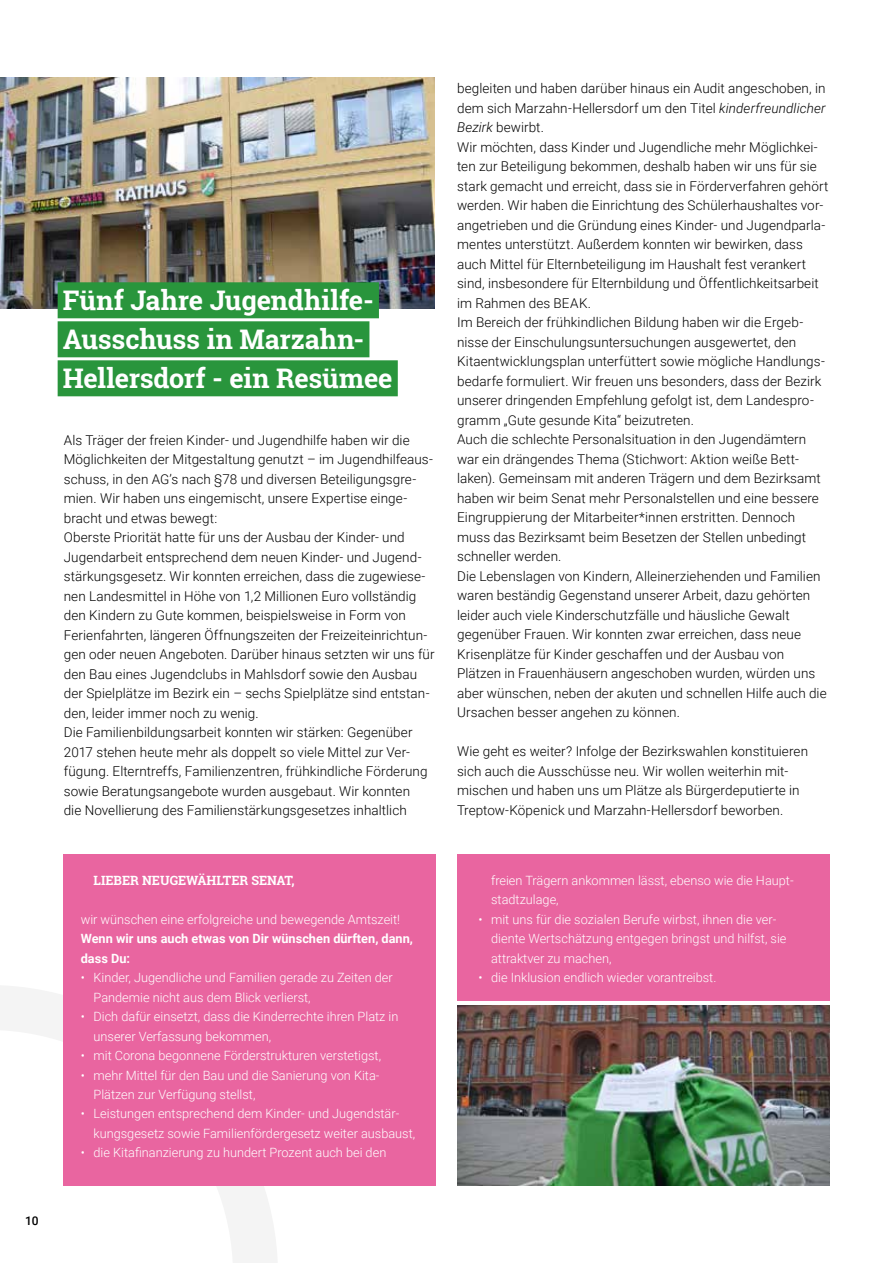
<style>
.page{position:relative;width:893px;height:1263px;background:#fff}
.page>*{position:absolute;margin:0;border:0;box-sizing:border-box;transform-origin:0 0}
.t1{font:700 27px/39px "Roboto Slab";letter-spacing:-.005em;color:#fff}
.t2{font:300 13.5px/19.5px "Roboto";letter-spacing:.005em;color:#000}
.t3{font:300 12.75px/19.5px "Roboto";color:#fff}
.t4{font:700 12.75px/19.5px "Roboto";color:#fff}
.t5{font:700 12.75px "Roboto Slab";color:#fff}
.t6{font:500 12px "Roboto";color:#000}
.s1{font-style:italic}
</style>
<div class="page">
<img style="left:457px;top:1006px;width:372px;height:179px">
<svg style="left:0;top:962px;width:277px;height:301px"></svg>
<div style="left:457px;top:854px;width:372px;height:146px;background:#e965a0"></div>
<img style="left:0;top:77px;width:435px;height:231px">
<div style="left:58px;top:282px;width:321px;height:36px;background:#29953c"></div>
<div style="left:58px;top:321px;width:311px;height:36px;background:#29953c"></div>
<div style="left:58px;top:360px;width:340px;height:36px;background:#29953c"></div>
<div style="left:64px;top:854px;width:372px;height:332px;background:#e965a0"></div>
<p class="t6" style="left:25px;top:1212px;width:15px">10</p>
<h1 class="t1" style="left:63px;top:280px;width:331px">Fünf Jahre Jugendhilfe-<br>Ausschuss in Marzahn-<br>Hellersdorf - ein Resümee</h1>
<p class="t2" style="left:64px;top:429px;width:372px">Als Träger der freien Kinder- und Jugendhilfe haben wir die Möglichkeiten der Mitgestaltung genutzt – im Jugendhilfeaus&shy;schuss, in den AG’s nach §78 und diversen Beteiligungsgre&shy;mien. Wir haben uns eingemischt, unsere Expertise einge&shy;bracht und etwas bewegt:<br>Oberste Priorität hatte für uns der Ausbau der Kinder- und Jugendarbeit entsprechend dem neuen Kinder- und Jugend&shy;stärkungsgesetz. Wir konnten erreichen, dass die zugewiese&shy;nen Landesmittel in Höhe von 1,2 Millionen Euro vollständig den Kindern zu Gute kommen, beispielsweise in Form von Ferienfahrten, längeren Öffnungszeiten der Freizeiteinrichtun&shy;gen oder neuen Angeboten. Darüber hinaus setzten wir uns für den Bau eines Jugendclubs in Mahlsdorf sowie den Ausbau der Spielplätze im Bezirk ein – sechs Spielplätze sind entstan&shy;den, leider immer noch zu wenig.<br>Die Familienbildungsarbeit konnten wir stärken: Gegenüber 2017 stehen heute mehr als doppelt so viele Mittel zur Ver&shy;fügung. Elterntreffs, Familienzentren, frühkindliche Förderung sowie Beratungsangebote wurden ausgebaut. Wir konnten<br>die Novellierung des Familienstärkungsgesetzes inhaltlich</p>
<p class="t5" style="left:94px;top:871px;width:203px">LIEBER NEUGEWÄHLTER SENAT,</p>
<p class="t3" style="left:81px;top:909px;width:321px">wir wünschen eine erfolgreiche und bewegende Amtszeit!</p>
<p class="t4" style="left:81px;top:928px;width:334px">Wenn wir uns auch etwas von Dir wünschen dürften, dann, dass Du:</p>
<p class="t3" style="left:94px;top:967px;width:301px;text-indent:-13px">• Kinder, Jugendliche und Familien gerade zu Zeiten der<br>Pandemie nicht aus dem Blick verlierst,</p>
<p class="t3" style="left:94px;top:1006px;width:306px;text-indent:-13px">• Dich dafür einsetzt, dass die Kinderrechte ihren Platz in unserer Verfassung bekommen,</p>
<p class="t3" style="left:81px;top:1045px;width:302px">• mit Corona begonnene Förderstrukturen verstetigst,</p>
<p class="t3" style="left:94px;top:1065px;width:287px;text-indent:-13px">• mehr Mittel für den Bau und die Sanierung von Kita-<br>Plätzen zur Verfügung stellst,</p>
<p class="t3" style="left:94px;top:1104px;width:323px;text-indent:-13px">• Leistungen entsprechend dem Kinder- und Jugendstär&shy;kungsgesetz sowie Familienfördergesetz weiter ausbaust,</p>
<p class="t3" style="left:81px;top:1143px;width:307px">• die Kitafinanzierung zu hundert Prozent auch bei den</p>
<p class="t2" style="left:457px;top:78px;width:373px">begleiten und haben darüber hinaus ein Audit angeschoben, in dem sich Marzahn-Hellersdorf um den Titel <span class="s1">kinderfreundlicher Bezirk</span> bewirbt.<br>Wir möchten, dass Kinder und Jugendliche mehr Möglichkei&shy;ten zur Beteiligung bekommen, deshalb haben wir uns für sie stark gemacht und erreicht, dass sie in Förderverfahren gehört werden. Wir haben die Einrichtung des Schülerhaushaltes vor&shy;angetrieben und die Gründung eines Kinder- und Jugendparla&shy;mentes unterstützt. Außerdem konnten wir bewirken, dass auch Mittel für Elternbeteiligung im Haushalt fest verankert sind, insbesondere für Elternbildung und Öffentlichkeitsarbeit im Rahmen des BEAK.<br>Im Bereich der frühkindlichen Bildung haben wir die Ergeb&shy;nisse der Einschulungsuntersuchungen ausgewertet, den Kitaentwicklungsplan unterfüttert sowie mögliche Handlungs&shy;bedarfe formuliert. Wir freuen uns besonders, dass der Bezirk unserer dringenden Empfehlung gefolgt ist, dem Landespro&shy;gramm „Gute gesunde Kita“ beizutreten.<br>Auch die schlechte Personalsituation in den Jugendämtern war ein drängendes Thema (Stichwort: Aktion weiße Bett&shy;laken). Gemeinsam mit anderen Trägern und dem Bezirksamt haben wir beim Senat mehr Personalstellen und eine bessere Eingruppierung der Mitarbeiter*innen erstritten. Dennoch muss das Bezirksamt beim Besetzen der Stellen unbedingt schneller werden.<br>Die Lebenslagen von Kindern, Alleinerziehenden und Familien waren beständig Gegenstand unserer Arbeit, dazu gehörten leider auch viele Kinderschutzfälle und häusliche Gewalt gegenüber Frauen. Wir konnten zwar erreichen, dass neue Krisenplätze für Kinder geschaffen und der Ausbau von Plätzen in Frauenhäusern angeschoben wurden, würden uns aber wünschen, neben der akuten und schnellen Hilfe auch die Ursachen besser angehen zu können.</p>
<p class="t2" style="left:457px;top:741px;width:352px">Wie geht es weiter? Infolge der Bezirkswahlen konstituieren sich auch die Ausschüsse neu. Wir wollen weiterhin mit&shy;mischen und haben uns um Plätze als Bürgerdeputierte in Treptow-Köpenick und Marzahn-Hellersdorf beworben.</p>
<p class="t3" style="left:491px;top:870px;width:304px">freien Trägern ankommen lässt, ebenso wie die Haupt&shy;stadtzulage,</p>
<p class="t3" style="left:491px;top:909px;width:297px;text-indent:-13px">• mit uns für die sozialen Berufe wirbst, ihnen die ver&shy;diente Wertschätzung entgegen bringst und hilfst, sie attraktver zu machen,</p>
<p class="t3" style="left:478px;top:968px;width:240px">• die Inklusion endlich wieder vorantreibst.</p>
</div>
